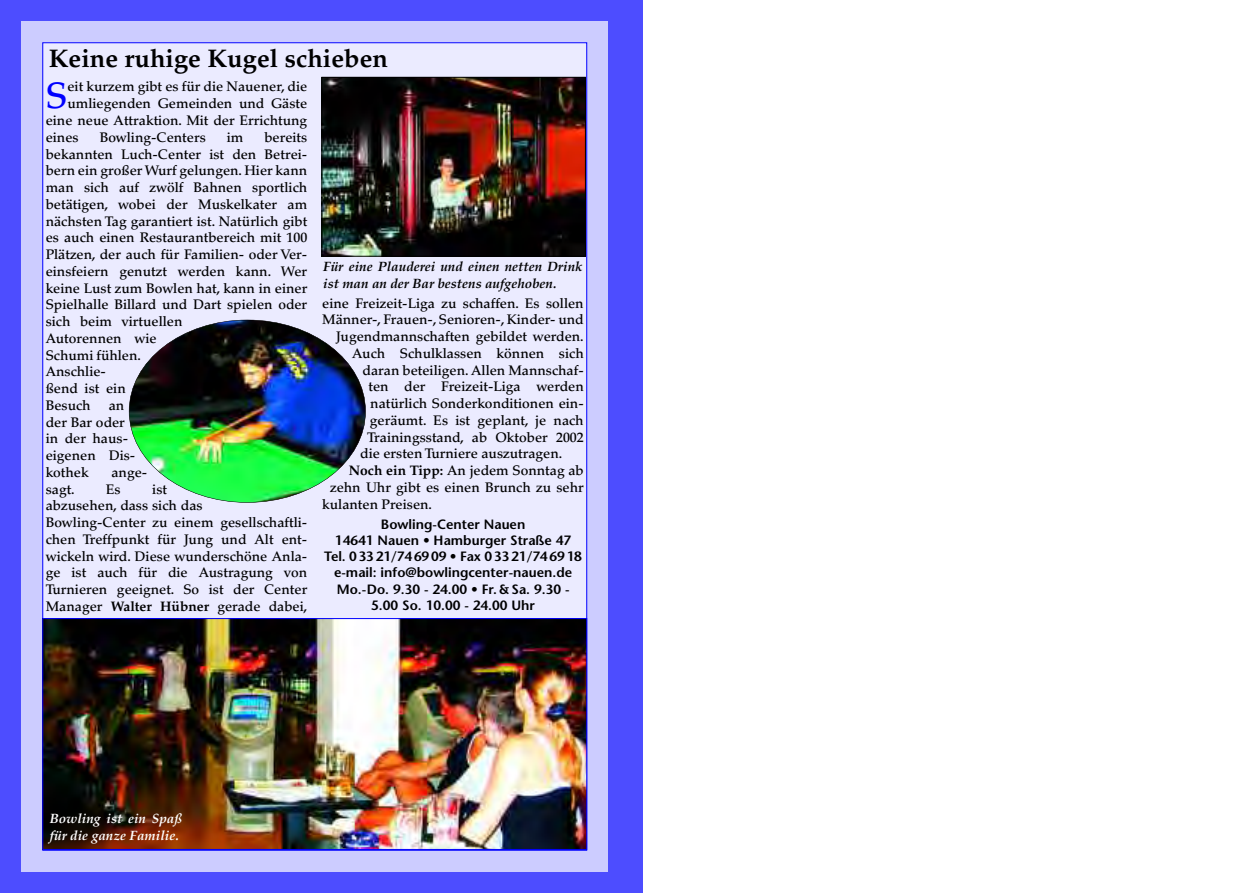
<style>
.page{position:relative;width:1259px;height:893px;background:#fff}
.page>*{position:absolute;margin:0;border:0;box-sizing:border-box;transform-origin:0 0}
.t1{font:500 36.75px "Palatino";color:#00f}
.t2{font:700 25.5px "Palatino";color:#000}
.t3{font:500 13.8px/16.8px "Palatino";color:#000}
.t4{font:600 13.5px/16.2px "Stone Sans";color:#000;text-align:center}
.t5{font:italic 700 13.5px/16.4px "Palatino";color:#000}
.t6{font:italic 700 13.5px/16.4px "Palatino";color:#fff}
.s1{font-weight:700}
</style>
<div class="page">
<div style="left:0;top:0;width:642px;height:893px;background:#4d4dff"></div>
<div style="left:21px;top:21px;width:587px;height:851px;background:#ccf"></div>
<div style="left:43px;top:43px;width:544px;height:807px;background:#ebebff"></div>
<img style="left:45px;top:620px;width:540px;height:228px">
<div style="left:43px;top:618px;width:544px;height:232px;border:1px solid #00f"></div>
<img style="left:324px;top:79px;width:259px;height:175px">
<div style="left:322px;top:77px;width:263px;height:179px;border:1px solid #000"></div>
<img style="left:129px;top:320px;width:236px;height:182px">
<h2 class="t2" style="left:49px;top:49px;width:341px">Keine ruhige Kugel schieben</h2>
<h1 class="t1" style="left:46px;top:81px;width:23px">S</h1>
<p class="t3" style="left:67px;top:80px;width:241px">eit kurzem gibt es für die Nauener, die</p>
<p class="t3" style="left:67px;top:97px;width:241px">umliegenden Gemeinden und Gäste</p>
<p class="t3" style="left:46px;top:113px;width:263px">eine neue Attraktion. Mit der Errichtung</p>
<p class="t3" style="left:46px;top:130px;width:34px">eines</p>
<p class="t3" style="left:100px;top:130px;width:108px">Bowling-Centers</p>
<p class="t3" style="left:227px;top:130px;width:18px">im</p>
<p class="t3" style="left:46px;top:130px;width:263px;text-indent:219px">bereits bekannten Luch-Center ist den Betrei&shy;bern ein großer Wurf gelungen. Hier kann man sich auf zwölf Bahnen sportlich betätigen, wobei der Muskelkater am nächsten Tag garantiert ist. Natürlich gibt es auch einen Restaurantbereich mit 100<br>Plätzen, der auch für Familien- oder Ver&shy;einsfeiern genutzt werden kann. Wer keine Lust zum Bowlen hat, kann in einer<br>Spielhalle Billard und Dart spielen oder sich beim virtuellen<br>Autorennen wie<br>Schumi fühlen.<br>Anschlie-<br>ßend ist ein<br>Besuch</p>
<p class="t3" style="left:46px;top:398px;width:91px;text-indent:63px">an der Bar oder in der haus&shy;eigenen Dis&shy;kothek</p>
<p class="t3" style="left:111px;top:465px;width:37px">ange-</p>
<p class="t3" style="left:46px;top:482px;width:263px;text-indent:107px">ist<br>abzusehen, dass sich das<br>Bowling-Center zu einem gesellschaftli&shy;chen Treffpunkt für Jung und Alt ent&shy;wickeln wird. Diese wunderschöne Anla&shy;ge ist auch für die Austragung von<br>Turnieren geeignet. So ist der Center<br>Manager <span class="s1">Walter Hübner</span> gerade dabei,</p>
<p class="t3" style="left:46px;top:482px;width:31px">sagt.</p>
<p class="t3" style="left:106px;top:482px;width:16px">Es</p>
<p class="t5" style="left:323px;top:260px;width:261px">Für eine Plauderei und einen netten Drink ist man an der Bar bestens aufgehoben.</p>
<p class="t3" style="left:322px;top:296px;width:263px">eine Freizeit-Liga zu schaffen. Es sollen</p>
<p class="t3" style="left:322px;top:313px;width:263px">Männer-, Frauen-, Senioren-, Kinder- und</p>
<p class="t3" style="left:336px;top:330px;width:249px">Jugendmannschaften gebildet werden.</p>
<p class="t3" style="left:352px;top:346px;width:233px">Auch Schulklassen können sich</p>
<p class="t3" style="left:363px;top:363px;width:223px">daran beteiligen. Allen Mannschaf-</p>
<p class="t3" style="left:368px;top:380px;width:217px">ten der Freizeit-Liga werden</p>
<p class="t3" style="left:370px;top:397px;width:215px">natürlich Sonderkonditionen ein-</p>
<p class="t3" style="left:370px;top:413px;width:215px">geräumt. Es ist geplant, je nach</p>
<p class="t3" style="left:367px;top:430px;width:218px">Trainingsstand, ab Oktober 2002</p>
<p class="t3" style="left:360px;top:447px;width:203px">die ersten Turniere auszutragen.</p>
<p class="t3" style="left:349px;top:464px;width:236px"><span class="s1">Noch ein Tipp:</span> An jedem Sonntag ab</p>
<p class="t3" style="left:330px;top:480px;width:255px">zehn Uhr gibt es einen Brunch zu sehr</p>
<p class="t3" style="left:322px;top:497px;width:111px">kulanten Preisen.</p>
<p class="t4" style="left:324px;top:517px;width:259px">Bowling-Center Nauen<br>14641 Nauen • Hamburger Straße 47<br>Tel. 03321/746909 • Fax 03321/746918 e-mail: info@bowlingcenter-nauen.de<br>Mo.-Do. 9.30 - 24.00 • Fr. &amp; Sa. 9.30 -<br>5.00 So. 10.00 - 24.00 Uhr</p>
<p class="t6" style="left:50px;top:812px;width:134px">Bowling ist ein Spaß für die ganze Familie.</p>
</div>
